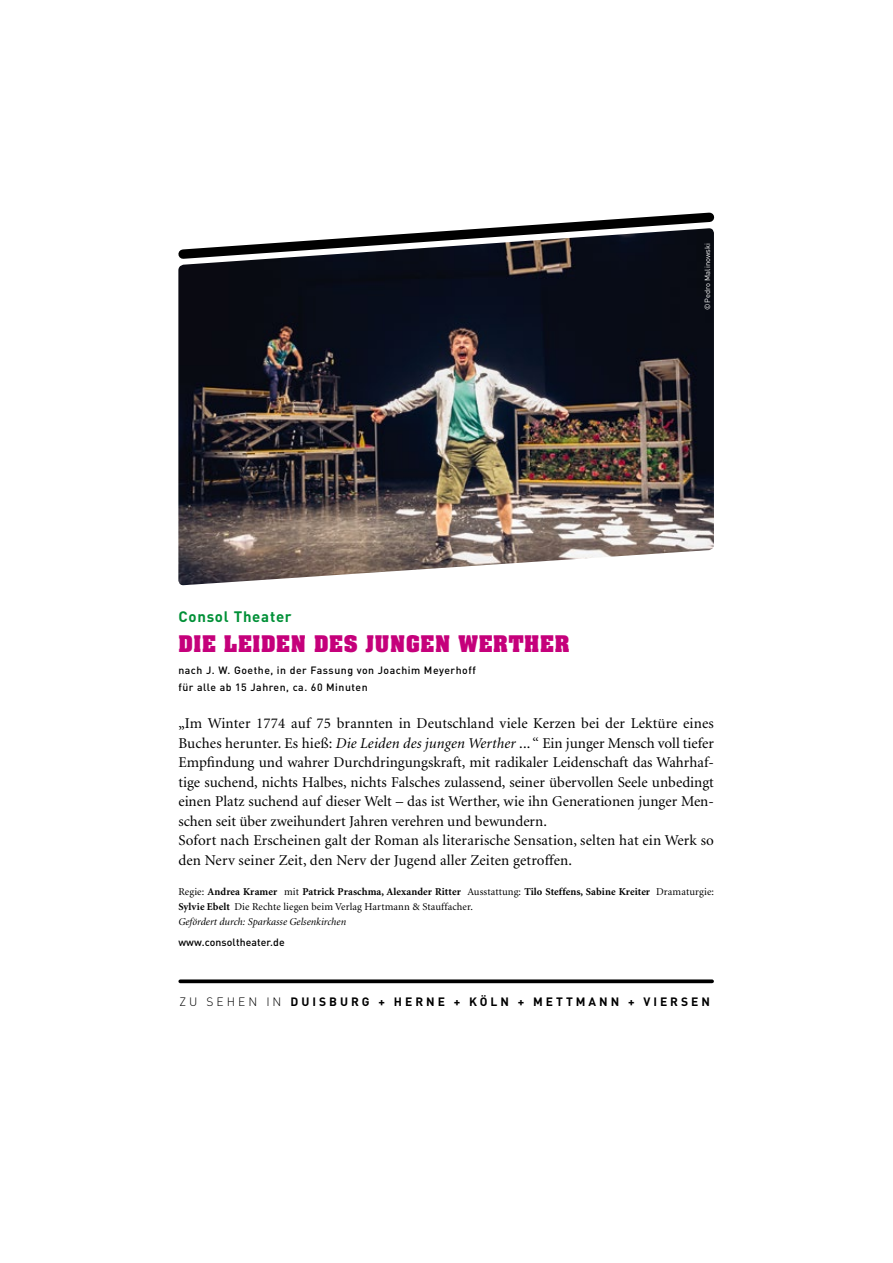
<style>
.page{position:relative;width:893px;height:1263px;background:#fff}
.page>*{position:absolute;margin:0;border:0;box-sizing:border-box;transform-origin:0 0}
.t1{font:700 19.5px "Aachen LT";letter-spacing:.04em;color:#c5007b}
.t2{font:15px/19.5px "Minion LT";color:#000}
.t3{font:700 15px "DIN";color:#009037}
.t4{font:700 12px "DIN";letter-spacing:.25em;color:#000}
.t5{font:700 10.5px/15px "Minion LT";letter-spacing:.01em;color:#000}
.t6{font:500 10.5px/16.5px "DIN";letter-spacing:.05em;color:#000}
.t7{font:500 10.5px "DIN";letter-spacing:.01em;color:#000}
.t8{font:7.5px "DIN";letter-spacing:.01em;color:#fff}
.s1{font-style:italic}
.s2{font-weight:400}
.s3{font-weight:400;font-style:italic}
.s4{font-weight:300}
</style>
<div class="page">
<img style="left:178px;top:264px;width:536px;height:321px">
<svg style="left:178px;top:212px;width:537px;height:52px"></svg>
<svg style="left:180px;top:979px;width:532px;height:4px;background:#1e1e1e"></svg>
<p class="t8" style="left:703px;top:309px;width:68px;rotate:-90deg">©Pedro Malinowski</p>
<p class="t3" style="left:178px;top:606px;width:115px">CONSOL THEATER</p>
<h1 class="t1" style="left:178px;top:629px;width:59px">DIE LEI</h1>
<h1 class="t1" style="left:261px;top:629px;width:130px">DEN DES JUNGEN</h1>
<h1 class="t1" style="left:458px;top:629px;width:17px">WERTHER</h1>
<p class="t6" style="left:178px;top:662px;width:299px">nach J. W. Goethe, in der Fassung von Joachim Meyerhoff für alle ab 15 Jahren, ca. 60 Minuten</p>
<p class="t2" style="left:178px;top:714px;width:537px">„Im Winter 1774 auf 75 brannten in Deutschland viele Kerzen bei der Lektüre eines Buches herunter. Es hieß: <span class="s1">Die Leiden des jungen Werther</span> ... “ Ein junger Mensch voll tiefer Empfindung und wahrer Durchdringungskraft, mit radikaler Leidenschaft das Wahrhaf&shy;tige suchend, nichts Halbes, nichts Falsches zulassend, seiner übervollen Seele unbedingt einen Platz suchend auf dieser Welt – das ist Werther, wie ihn Generationen junger Men&shy;schen seit über zweihundert Jahren verehren und bewundern.<br>Sofort nach Erscheinen galt der Roman als literarische Sensation, selten hat ein Werk so den Nerv seiner Zeit, den Nerv der Jugend aller Zeiten getroffen.</p>
<p class="t5" style="left:178px;top:884px;width:537px"><span class="s2">Regie:</span> Andrea Kramer <span class="s2">mit</span> Patrick Praschma, Alexander Ritter <span class="s2">Ausstattung:</span> Tilo Steffens, Sabine Kreiter <span class="s2">Dramaturgie:<br></span>Sylvie Ebelt <span class="s2">Die Rechte liegen beim Verlag Hartmann &amp; Stauffacher.<br></span><span class="s3">Gefördert durch: Sparkasse Gelsenkirchen</span></p>
<p class="t7" style="left:178px;top:935px;width:108px">www.consoltheater.de</p>
<p class="t4" style="left:180px;top:994px;width:532px"><span class="s4">ZU SEHEN IN</span> DUISBURG + HERNE + KÖLN + METTM ANN + VIERSEN</p>
</div>
